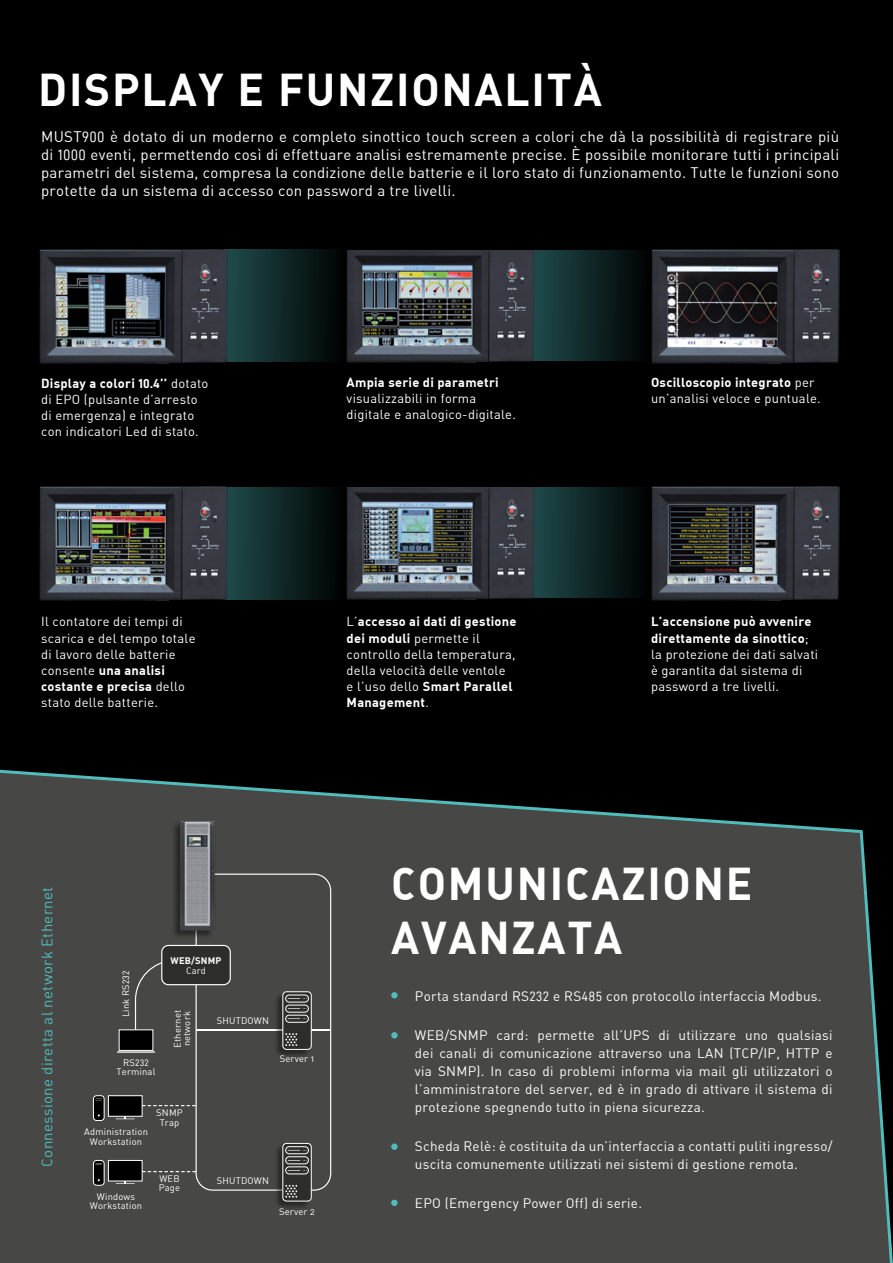
<style>
.page{position:relative;width:893px;height:1263px;background:#000}
.page>*{position:absolute;margin:0;border:0;box-sizing:border-box;transform-origin:0 0}
.t1{font:700 45px/54px "DIN Alternate";letter-spacing:.04em;color:#fff}
.t2{font:15px/18px "DIN Alternate";letter-spacing:.02em;color:#fff;text-align:justify}
.t3{font:15px "DIN Alternate";letter-spacing:.02em;color:#50bcbc}
.t4{font:13.5px/18px "DIN Alternate";letter-spacing:.02em;color:#fff;text-align:justify}
.t5{font:12.9px/16px "DIN Alternate";letter-spacing:.02em;color:#fff}
.t6{font:700 12.9px "DIN Alternate";letter-spacing:.02em;color:#fff}
.t7{font:9.3px/9.3px "DIN Alternate";letter-spacing:.02em;color:#fff;text-align:center}
.t8{font:700 9.3px "DIN Alternate";letter-spacing:.02em;color:#fff}
.t9{font:9.3px "D DIN";color:#fff}
.s1{font-family:"D DIN"}
.s2{font-weight:700}
.s3{font-family:"D DIN Bold"}
.s4{font-family:"DIN Alternate"}
</style>
<div class="page">
<svg style="left:535px;top:487px;width:100px;height:111px;background:#112a2a"></svg>
<svg style="left:227px;top:487px;width:103px;height:112px;background:#112929"></svg>
<svg style="left:535px;top:250px;width:101px;height:111px;background:#112a2a"></svg>
<svg style="left:227px;top:250px;width:104px;height:112px;background:#112a2a"></svg>
<svg style="left:0;top:769px;width:893px;height:494px;background:#414241"></svg>
<div style="left:391px;top:992px;width:7px;height:6px;background:#50bcbc;border-radius:50%"></div>
<div style="left:391px;top:1032px;width:7px;height:6px;background:#50bcbc;border-radius:50%"></div>
<div style="left:391px;top:1143px;width:7px;height:7px;background:#50bcbc;border-radius:50%"></div>
<div style="left:391px;top:1199px;width:7px;height:7px;background:#50bcbc;border-radius:50%"></div>
<hr style="left:196px;top:1029px;width:135px;height:1px;background:#fff">
<div style="left:274px;top:992px;width:37px;height:66px;background:#000;opacity:.45"></div>
<svg style="left:283px;top:992px;width:28px;height:57px"></svg>
<div style="left:282px;top:991px;width:30px;height:59px;border:1px solid #fff;border-radius:4px"></div>
<div style="left:285px;top:995px;width:24px;height:7px;border:1px solid #fff;border-radius:4px"></div>
<div style="left:285px;top:1005px;width:24px;height:7px;border:1px solid #fff;border-radius:4px"></div>
<div style="left:285px;top:1015px;width:24px;height:7px;border:1px solid #fff;border-radius:4px"></div>
<svg style="left:285px;top:1033px;width:12px;height:13px"></svg>
<div style="left:196px;top:873px;width:135px;height:318px;border:1px solid #fff;border-radius:17px"></div>
<svg style="left:288px;top:1008px;width:19px;height:1px"></svg>
<svg style="left:288px;top:1018px;width:19px;height:1px"></svg>
<svg style="left:288px;top:998px;width:19px;height:1px"></svg>
<svg style="left:134px;top:959px;width:42px;height:72px;background:#4d4d4c"></svg>
<hr style="left:117px;top:1051px;width:38px;height:2px;background:#fff">
<div style="left:119px;top:1029px;width:34px;height:22px;background:#000;border:1px solid #fff"></div>
<div style="left:162px;top:945px;width:68px;height:40px;background:#2d2d2c;border-radius:7px"></div>
<div style="left:161px;top:945px;width:70px;height:40px;border:1px solid #fff;border-radius:7px"></div>
<div style="left:108px;top:1095px;width:34px;height:21px;background:#000;border:1px solid #fff"></div>
<svg style="left:116px;top:1116px;width:19px;height:3px"></svg>
<div style="left:93px;top:1096px;width:11px;height:24px;background:#000;border-radius:3px"></div>
<div style="left:93px;top:1095px;width:11px;height:26px;border:1px solid #fff;border-radius:3px"></div>
<svg style="left:95px;top:1098px;width:7px;height:3px"></svg>
<div style="left:108px;top:1160px;width:34px;height:21px;background:#000;border:1px solid #fff"></div>
<svg style="left:116px;top:1181px;width:19px;height:3px"></svg>
<div style="left:93px;top:1160px;width:11px;height:25px;background:#000;border-radius:3px"></div>
<div style="left:93px;top:1160px;width:11px;height:25px;border:1px solid #fff;border-radius:3px"></div>
<svg style="left:95px;top:1163px;width:7px;height:2px"></svg>
<svg style="left:142px;top:1105px;width:54px;height:1px"></svg>
<svg style="left:142px;top:1171px;width:54px;height:1px"></svg>
<div style="left:274px;top:1144px;width:37px;height:66px;background:#000;opacity:.45"></div>
<div style="left:283px;top:1143px;width:28px;height:58px;background:#2d2d2c;border-radius:4px"></div>
<div style="left:282px;top:1143px;width:30px;height:58px;border:1px solid #fff;border-radius:4px"></div>
<div style="left:285px;top:1146px;width:24px;height:8px;border:1px solid #fff;border-radius:4px"></div>
<div style="left:285px;top:1156px;width:24px;height:8px;border:1px solid #fff;border-radius:4px"></div>
<div style="left:285px;top:1166px;width:24px;height:8px;border:1px solid #fff;border-radius:4px"></div>
<svg style="left:285px;top:1185px;width:12px;height:13px"></svg>
<svg style="left:288px;top:1160px;width:19px;height:1px"></svg>
<svg style="left:288px;top:1170px;width:19px;height:1px"></svg>
<svg style="left:288px;top:1150px;width:19px;height:1px"></svg>
<div style="left:172px;top:822px;width:42px;height:117px;background:#3d3d3c"></div>
<img style="left:176px;top:812px;width:43px;height:179px">
<img style="left:651px;top:249px;width:189px;height:115px">
<img style="left:39px;top:486px;width:188px;height:115px">
<img style="left:651px;top:486px;width:189px;height:115px">
<img style="left:346px;top:487px;width:189px;height:112px">
<img style="left:39px;top:249px;width:188px;height:115px">
<img style="left:346px;top:250px;width:189px;height:113px">
<h1 class="t1" style="left:38px;top:61px;width:565px">DISPLAY E FUNZIONALITÀ</h1>
<p class="t2" style="left:41px;top:128px;width:799px">MUST<span class="s1">900</span> è dotato di un moderno e completo sinottico touch screen a colori che dà la possibilità di registrare più di <span class="s1">1000</span> eventi, permettendo così di effettuare analisi estremamente precise. È possibile monitorare tutti i principali parametri del sistema, compresa la condizione delle batterie e il loro stato di funzionamento. Tutte le funzioni sono protette da un sistema di accesso con password a tre livelli.</p>
<p class="t5" style="left:41px;top:375px;width:169px"><span class="s2">Display a colori</span> <span class="s3">10.4</span><span class="s2">’’</span> dotato di EPO (pulsante d’arresto di emergenza) e integrato con indicatori Led di stato.</p>
<p class="t5" style="left:651px;top:374px;width:171px"><span class="s2">Oscilloscopio integrato</span> per un’analisi veloce e puntuale.</p>
<p class="t6" style="left:347px;top:374px;width:154px">Ampia serie di parametri</p>
<p class="t5" style="left:347px;top:390px;width:171px">visualizzabili in forma digitale e analogico-digitale.</p>
<p class="t5" style="left:41px;top:613px;width:156px">Il contatore dei tempi di scarica e del tempo totale di lavoro delle batterie consente <span class="s2">una analisi costante e precisa</span> dello stato delle batterie.</p>
<p class="t5" style="left:347px;top:613px;width:171px">L’<span class="s2">accesso ai dati di gestione dei moduli</span> permette il controllo della temperatura, della velocità delle ventole<br>e l’uso dello <span class="s2">Smart Parallel<br>Management</span>.</p>
<p class="t5" style="left:651px;top:613px;width:169px"><span class="s2">L’accensione può avvenire direttamente da sinottico</span>; la protezione dei dati salvati è garantita dal sistema di password a tre livelli.</p>
<p class="t3" style="left:38px;top:1167px;width:281px;rotate:-90deg">Connessione diretta al network Ethernet</p>
<p class="t7" style="left:121px;top:1017px;width:49px;rotate:-90deg">Link RS<span class="s1">232</span></p>
<p class="t9" style="left:123px;top:1057px;width:27px"><span class="s4">RS</span>232</p>
<p class="t7" style="left:117px;top:1067px;width:40px">Terminal</p>
<p class="t8" style="left:171px;top:954px;width:52px">WEB/SNMP</p>
<p class="t7" style="left:186px;top:966px;width:22px">Card</p>
<p class="t7" style="left:172px;top:1048px;width:39px;text-align:left;rotate:-90deg">Ethernet network</p>
<p class="t7" style="left:217px;top:1016px;width:54px">SHUTDOWN</p>
<p class="t7" style="left:280px;top:1053px;width:36px">Server 1</p>
<p class="t7" style="left:84px;top:1127px;width:65px">Administration<br>Workstation</p>
<p class="t7" style="left:156px;top:1108px;width:28px">SNMP<br>Trap</p>
<p class="t7" style="left:90px;top:1191px;width:54px">Windows<br>Workstation</p>
<p class="t7" style="left:159px;top:1174px;width:23px;text-align:left">WEB<br>Page</p>
<p class="t7" style="left:217px;top:1176px;width:54px">SHUTDOWN</p>
<p class="t7" style="left:279px;top:1207px;width:37px">Server 2</p>
<h1 class="t1" style="left:391px;top:854px;width:363px">COMUNICAZIONE<br>AVANZATA</h1>
<p class="t4" style="left:415px;top:987px;width:408px">Porta standard RS<span class="s1">232</span> e RS<span class="s1">485</span> con protocollo interfaccia Modbus.</p>
<p class="t4" style="left:415px;top:1026px;width:419px">WEB/SNMP card: permette all’UPS di utilizzare uno qualsiasi dei canali di comunicazione attraverso una LAN (TCP/IP, HTTP e via SNMP). In caso di problemi informa via mail gli utilizzatori o l’amministratore del server, ed è in grado di attivare il sistema di protezione spegnendo tutto in piena sicurezza.</p>
<p class="t4" style="left:415px;top:1137px;width:419px">Scheda Relè: è costituita da un’interfaccia a contatti puliti ingresso/ uscita comunemente utilizzati nei sistemi di gestione remota.</p>
<p class="t4" style="left:415px;top:1194px;width:229px">EPO (Emergency Power Off) di serie.</p>
</div>
